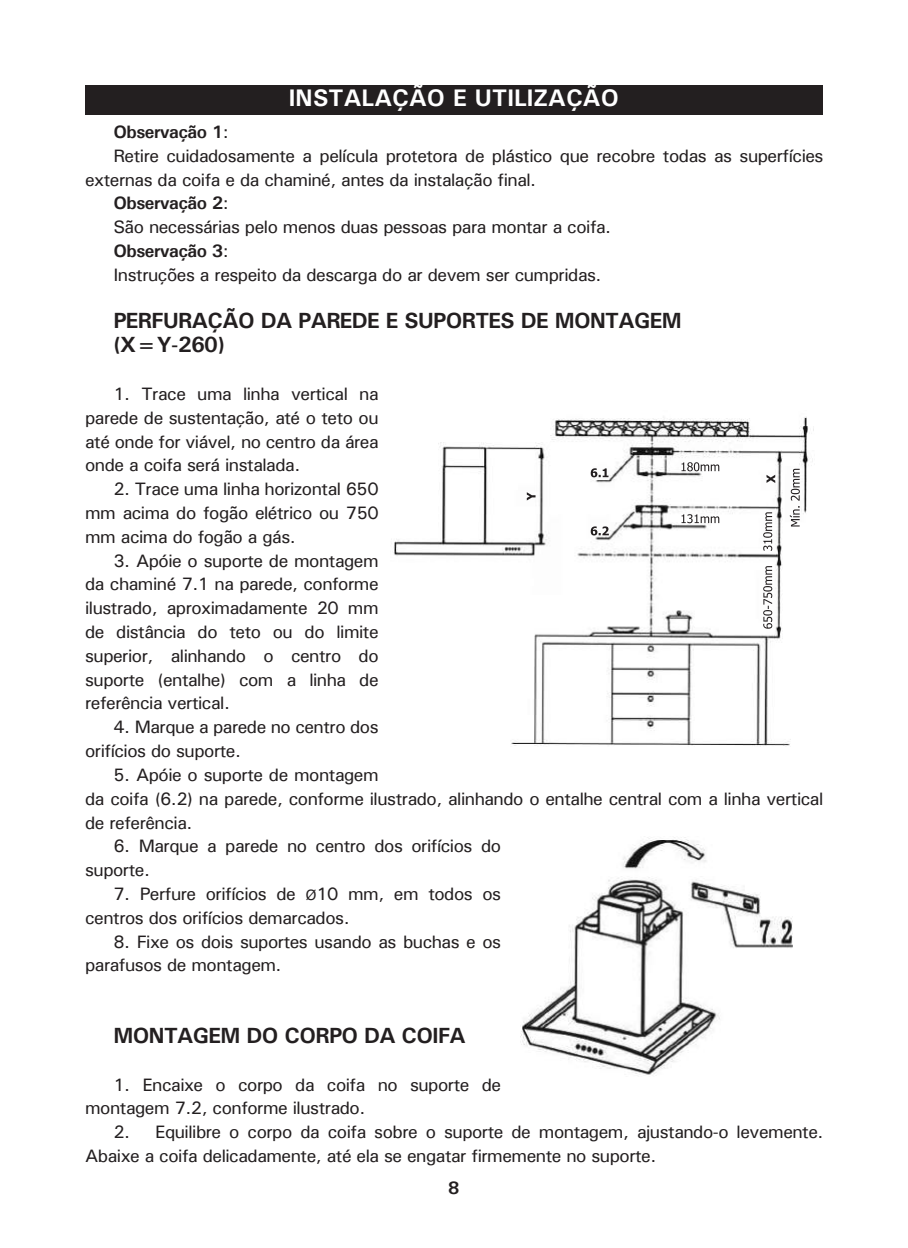
<style>
.page{position:relative;width:908px;height:1248px;background:#fff}
.page>*{position:absolute;margin:0;border:0;box-sizing:border-box;transform-origin:0 0}
.t1{font:700 24px "Univers";color:#fff}
.t2{font:700 22px/23.8px "Univers";letter-spacing:-.03em;color:#231f20}
.t3{font:18px/23.8px "Univers";letter-spacing:-.03em;color:#231f20}
.t4{font:700 18px "Univers";letter-spacing:-.03em;color:#231f20}
.s1{font-weight:400}
.s2{font-size:15px}
</style>
<div class="page">
<div style="left:85px;top:85px;width:737px;height:30px;background:#231f20"></div>
<img style="left:520px;top:837px;width:273px;height:238px">
<img style="left:394px;top:417px;width:420px;height:330px">
<svg style="left:526px;top:492px;width:9px;height:8px"></svg>
<svg style="left:590px;top:468px;width:18px;height:9px"></svg>
<svg style="left:681px;top:462px;width:38px;height:9px"></svg>
<svg style="left:766px;top:474px;width:8px;height:9px"></svg>
<svg style="left:590px;top:526px;width:18px;height:9px"></svg>
<svg style="left:681px;top:514px;width:38px;height:9px"></svg>
<svg style="left:762px;top:566px;width:10px;height:62px"></svg>
<svg style="left:762px;top:512px;width:10px;height:38px"></svg>
<svg style="left:789px;top:469px;width:10px;height:57px"></svg>
<h1 class="t1" style="left:289px;top:83px;width:331px">INSTALAÇÃO E UTILIZAÇÃO</h1>
<p class="t4" style="left:113px;top:121px;width:117px">Observação 1<span class="s1">:</span></p>
<p class="t3" style="left:113px;top:143px;width:711px">Retire cuidadosamente a película protetora de plástico que recobre todas as superfícies</p>
<p class="t3" style="left:85px;top:167px;width:452px">externas da coifa e da chaminé, antes da instalação final.</p>
<p class="t4" style="left:113px;top:192px;width:117px">Observação 2<span class="s1">:</span></p>
<p class="t3" style="left:113px;top:215px;width:499px">São necessárias pelo menos duas pessoas para montar a coifa.</p>
<p class="t4" style="left:113px;top:240px;width:117px">Observação 3<span class="s1">:</span></p>
<p class="t3" style="left:113px;top:262px;width:489px">Instruções a respeito da descarga do ar devem ser cumpridas.</p>
<p class="t2" style="left:113px;top:309px;width:569px">PERFURAÇÃO DA PAREDE E SUPORTES DE MONTAGEM (X=Y-260)</p>
<p class="t3" style="left:85px;top:381px;width:295px;text-align:justify;text-indent:28px">1. Trace uma linha vertical na parede de sustentação, até o teto ou até onde for viável, no centro da área onde a coifa será instalada.</p>
<p class="t3" style="left:85px;top:477px;width:295px;text-align:justify;text-indent:28px">2. Trace uma linha horizontal 650 mm acima do fogão elétrico ou 750 mm acima do fogão a gás.</p>
<p class="t3" style="left:85px;top:548px;width:295px;text-align:justify;text-indent:28px">3. Apóie o suporte de montagem da chaminé 7.1 na parede, conforme ilustrado, aproximadamente 20 mm de distância do teto ou do limite superior, alinhando o centro do suporte (entalhe) com a linha de referência vertical.</p>
<p class="t3" style="left:85px;top:714px;width:295px;text-indent:28px">4. Marque a parede no centro dos orifícios do suporte.</p>
<p class="t3" style="left:85px;top:762px;width:739px;text-indent:28px">5. Apóie o suporte de montagem<br>da coifa (6.2) na parede, conforme ilustrado, alinhando o entalhe central com a linha vertical de referência.</p>
<p class="t3" style="left:85px;top:833px;width:417px;text-indent:28px">6. Marque a parede no centro dos orifícios do suporte.</p>
<p class="t3" style="left:85px;top:881px;width:417px;text-indent:28px">7. Perfure orifícios de <span class="s2">Ø</span>10 mm, em todos os centros dos orifícios demarcados.</p>
<p class="t3" style="left:85px;top:929px;width:417px;text-indent:28px">8. Fixe os dois suportes usando as buchas e os parafusos de montagem.</p>
<p class="t2" style="left:113px;top:1023px;width:354px">MONTAGEM DO CORPO DA COIFA</p>
<p class="t3" style="left:85px;top:1072px;width:417px;text-indent:28px">1. Encaixe o corpo da coifa no suporte de montagem 7.2, conforme ilustrado.</p>
<p class="t3" style="left:85px;top:1119px;width:739px;text-indent:28px">2. Equilibre o corpo da coifa sobre o suporte de montagem, ajustando-o levemente.<br>Abaixe a coifa delicadamente, até ela se engatar firmemente no suporte.</p>
<p class="t4" style="left:448px;top:1176px;width:13px">8</p>
</div>
